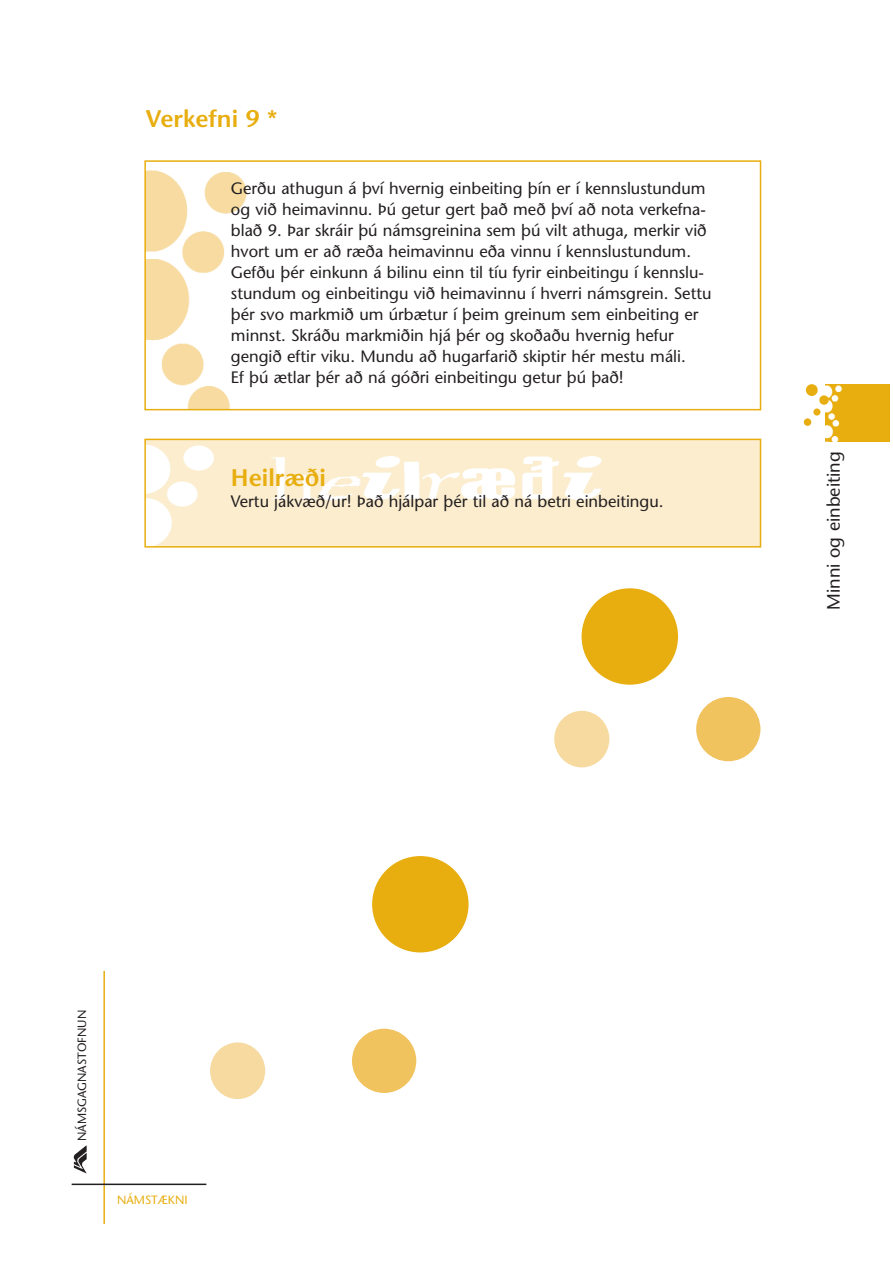
<style>
.page{position:relative;width:893px;height:1263px;background:#fff}
.page>*{position:absolute;margin:0;border:0;box-sizing:border-box;transform-origin:0 0}
.t1{font:600 24px "Stone Sans";color:#e8ae0f}
.t2{font:18px "Stone Sans";color:#231f20}
.t3{font:16.5px/21px "Stone Sans";color:#231f20}
.t4{font:12px "Stone Sans";color:#231f20}
.t5{font:12px "Stone Sans";color:#e8ae0f}
</style>
<div class="page">
<img style="left:147px;top:442px;width:611px;height:103px">
<div style="left:144px;top:439px;width:617px;height:109px;border:2px solid #e8ae0f"></div>
<img style="left:147px;top:170px;width:100px;height:237px">
<div style="left:144px;top:160px;width:617px;height:250px;border:2px solid #e8ae0f"></div>
<img style="left:825px;top:384px;width:65px;height:58px">
<div style="left:819px;top:395px;width:9px;height:10px;background:#e8ae0f;border-radius:50%"></div>
<div style="left:813px;top:409px;width:7px;height:7px;background:#e8ae0f;border-radius:50%"></div>
<div style="left:803px;top:418px;width:8px;height:8px;background:#e8ae0f;border-radius:50%"></div>
<div style="left:805px;top:384px;width:12px;height:12px;background:#e8ae0f;border-radius:50%"></div>
<hr style="left:103px;top:971px;width:2px;height:253px;background:#e8ae0f">
<hr style="left:72px;top:1184px;width:134px;height:1px;background:#231f20">
<img style="left:73px;top:1145px;width:14px;height:29px">
<div style="left:581px;top:588px;width:97px;height:97px;background:#e8ae0f;border-radius:50%"></div>
<div style="left:696px;top:697px;width:64px;height:64px;background:#f1c35f;border-radius:50%"></div>
<div style="left:554px;top:711px;width:55px;height:56px;background:#f7daa0;border-radius:50%"></div>
<div style="left:372px;top:856px;width:96px;height:96px;background:#e8ae0f;border-radius:50%"></div>
<div style="left:352px;top:1029px;width:64px;height:64px;background:#f1c35f;border-radius:50%"></div>
<div style="left:210px;top:1042px;width:55px;height:57px;background:#f7daa0;border-radius:50%"></div>
<h1 class="t1" style="left:146px;top:109px;width:133px">Verkefni 9 *</h1>
<p class="t3" style="left:231px;top:179px;width:482px">Gerðu athugun á því hvernig einbeiting þín er í kennslustundum og við heimavinnu. Þú getur gert það með því að nota verkefna&shy;blað 9. Þar skráir þú námsgreinina sem þú vilt athuga, merkir við hvort um er að ræða heimavinnu eða vinnu í kennslustundum.<br>Gefðu þér einkunn á bilinu einn til tíu fyrir einbeitingu í kennslu&shy;stundum og einbeitingu við heimavinnu í hverri námsgrein. Settu þér svo markmið um úrbætur í þeim greinum sem einbeiting er minnst. Skráðu markmiðin hjá þér og skoðaðu hvernig hefur gengið eftir viku. Mundu að hugarfarið skiptir hér mestu máli.<br>Ef þú ætlar þér að ná góðri einbeitingu getur þú það!</p>
<h1 class="t1" style="left:231px;top:468px;width:96px">Heilræði</h1>
<p class="t3" style="left:231px;top:493px;width:434px">Vertu jákvæð/ur! Það hjálpar þér til að ná betri einbeitingu.</p>
<p class="t2" style="left:826px;top:610px;width:160px;rotate:-90deg">Minni og einbeiting</p>
<p class="t4" style="left:77px;top:1141px;width:133px;rotate:-90deg">NÁMSGAGNASTOFNUN</p>
<p class="t5" style="left:117px;top:1195px;width:72px">NÁMSTÆKNI</p>
</div>
